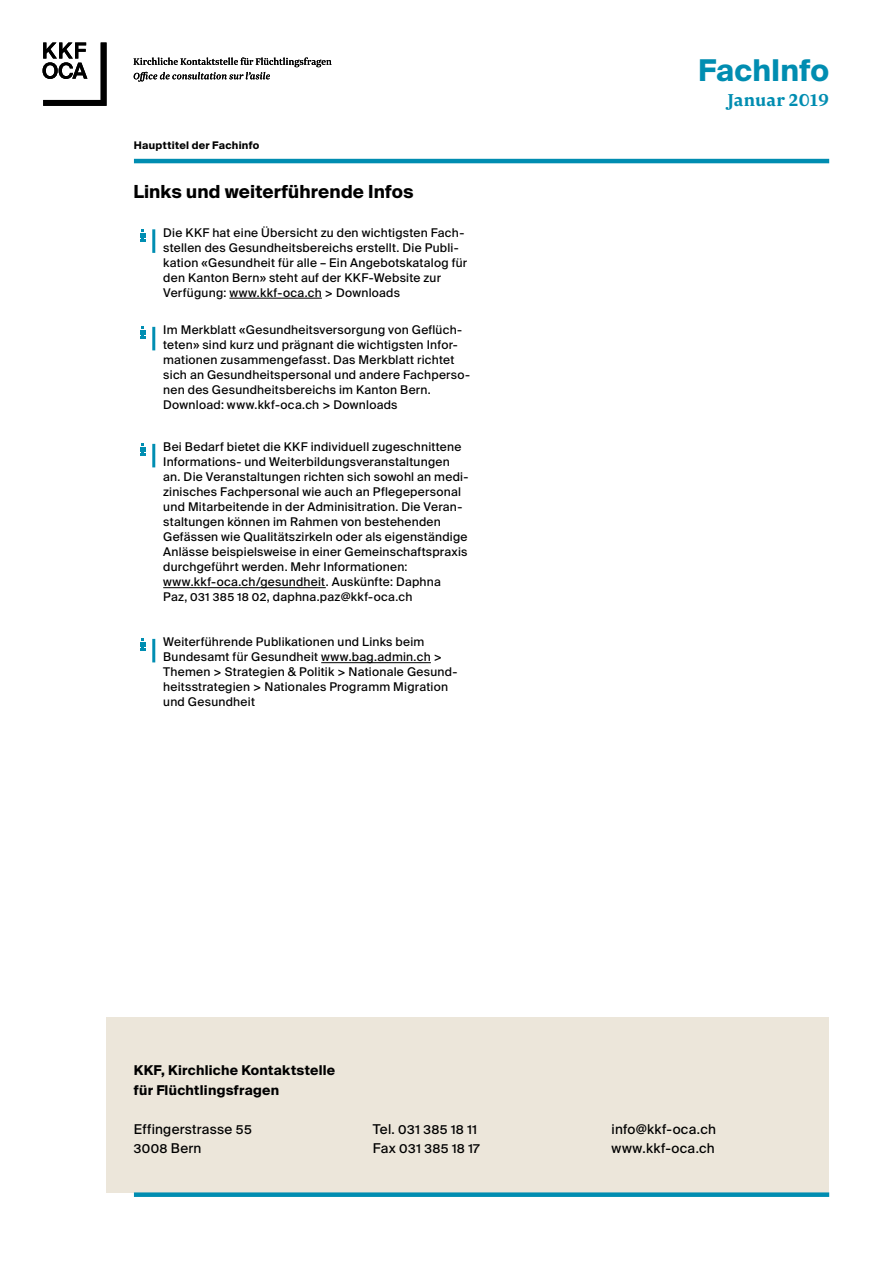
<style>
.page{position:relative;width:893px;height:1263px;background:#fff}
.page>*{position:absolute;margin:0;border:0;box-sizing:border-box;transform-origin:0 0}
.t1{font:700 30px "Suisse Intl";letter-spacing:.005em;color:#008db1}
.t2{font:700 20.25px "Newzald";color:#008db1}
.t3{font:700 18px "Suisse Intl";letter-spacing:.01em;color:#000}
.t4{font:13.5px/19.5px "Suisse Intl";letter-spacing:.025em;color:#000}
.t5{font:700 13.5px/19.5px "Suisse Intl";letter-spacing:.02em;color:#000}
.t6{font:12px/15px "Suisse Intl";letter-spacing:.02em;color:#000}
.t7{font:700 10.5px "Suisse Intl";letter-spacing:.03em;color:#000}
</style>
<div class="page">
<div style="left:107px;top:1017px;width:722px;height:175px;background:#ece6da"></div>
<hr style="left:134px;top:159px;width:695px;height:4px;background:#008db1">
<div style="left:134px;top:1192px;width:695px;height:5px;background:#008db1"></div>
<svg style="left:43px;top:43px;width:64px;height:63px"></svg>
<svg style="left:134px;top:57px;width:198px;height:25px"></svg>
<hr style="left:229px;top:298px;width:93px;height:1px;background:#000">
<hr style="left:163px;top:587px;width:163px;height:1px;background:#000">
<hr style="left:321px;top:662px;width:110px;height:1px;background:#000">
<svg style="left:140px;top:229px;width:5px;height:12px"></svg>
<hr style="left:152px;top:229px;width:3px;height:24px;background:#008eb2">
<svg style="left:140px;top:327px;width:5px;height:12px"></svg>
<hr style="left:152px;top:327px;width:3px;height:23px;background:#008eb2">
<svg style="left:140px;top:444px;width:5px;height:12px"></svg>
<hr style="left:152px;top:444px;width:3px;height:23px;background:#008eb2">
<svg style="left:140px;top:639px;width:5px;height:12px"></svg>
<hr style="left:152px;top:639px;width:3px;height:23px;background:#008eb2">
<p class="t7" style="left:134px;top:139px;width:127px">Haupttitel der Fachinfo</p>
<h3 class="t3" style="left:133px;top:181px;width:282px">Links und weiterführende Infos</h3>
<p class="t6" style="left:163px;top:225px;width:306px">Die KKF hat eine Übersicht zu den wichtigsten Fach&shy;stellen des Gesundheitsbereichs erstellt. Die Publi&shy;kation «Gesundheit für alle – Ein Angebotskatalog für den Kanton Bern» steht auf der KKF-Website zur Verfügung: www.kkf-oca.ch &gt; Downloads</p>
<p class="t6" style="left:163px;top:323px;width:308px">Im Merkblatt «Gesundheitsversorgung von Geflüch&shy;teten» sind kurz und prägnant die wichtigsten Infor&shy;mationen zusammengefasst. Das Merkblatt richtet sich an Gesundheitspersonal und andere Fachperso&shy;nen des Gesundheitsbereichs im Kanton Bern.<br>Download: www.kkf-oca.ch &gt; Downloads</p>
<p class="t6" style="left:163px;top:440px;width:307px">Bei Bedarf bietet die KKF individuell zugeschnittene Informations- und Weiterbildungsveranstaltungen an. Die Veranstaltungen richten sich sowohl an medi&shy;zinisches Fachpersonal wie auch an Pflegepersonal und Mitarbeitende in der Adminisitration. Die Veran&shy;staltungen können im Rahmen von bestehenden Gefässen wie Qualitätszirkeln oder als eigenständige Anlässe beispielsweise in einer Gemeinschaftspraxis durchgeführt werden. Mehr Informationen: www.kkf-oca.ch/gesundheit. Auskünfte: Daphna<br>Paz, 031 385 18 02, daphna.paz@kkf-oca.ch</p>
<p class="t6" style="left:163px;top:635px;width:296px">Weiterführende Publikationen und Links beim Bundesamt für Gesundheit www.bag.admin.ch &gt; Themen &gt; Strategien &amp; Politik &gt; Nationale Gesund&shy;heitsstrategien &gt; Nationales Programm Migration und Gesundheit</p>
<h1 class="t1" style="left:698px;top:53px;width:132px">FachInfo</h1>
<h2 class="t2" style="left:728px;top:86px;width:103px">Januar 2019</h2>
<p class="t5" style="left:134px;top:1061px;width:203px">KKF, Kirchliche Kontaktstelle für Flüchtlingsfragen</p>
<p class="t4" style="left:134px;top:1119px;width:119px">Effingerstrasse 55<br>3008 Bern</p>
<p class="t4" style="left:373px;top:1119px;width:108px">Tel. 031 385 18 11<br>Fax 031 385 18 17</p>
<p class="t4" style="left:612px;top:1119px;width:106px">info@kkf-oca.ch www.kkf-oca.ch</p>
</div>
